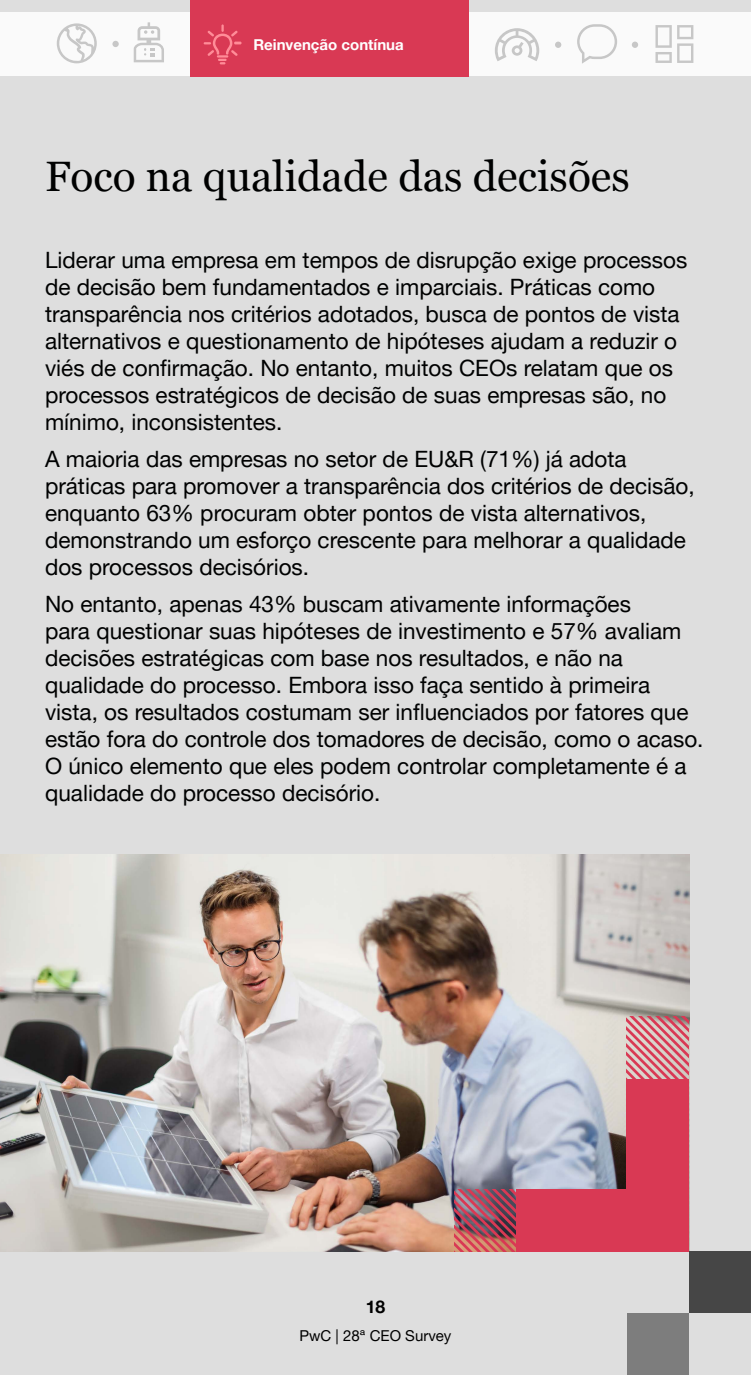
<style>
.page{position:relative;width:751px;height:1375px;background:#fff}
.page>*{position:absolute;margin:0;border:0;box-sizing:border-box;transform-origin:0 0}
.t1{font:42.5px "Georgia";color:#000101}
.t2{font:22.5px/27px "Helvetica Neue LT Pro";color:#000101}
.t3{font:700 17.5px "Helvetica Neue LT Pro";color:#000}
.t4{font:700 15px "Helvetica Neue LT Pro";color:#fff}
.t5{font:15px "Helvetica Neue LT Pro";color:#000}
</style>
<div class="page">
<div style="left:0;top:0;width:750px;height:1375px;background:#dedede"></div>
<img style="left:0;top:854px;width:688px;height:397px">
<div style="left:516px;top:1189px;width:172px;height:62px;background:#d93954"></div>
<div style="left:626px;top:1079px;width:62px;height:172px;background:#d93954"></div>
<svg style="left:454px;top:1189px;width:62px;height:62px;background:#a2535f"></svg>
<svg style="left:626px;top:1017px;width:62px;height:62px;background:#d58b93"></svg>
<div style="left:688px;top:1251px;width:62px;height:62px;background:#464646"></div>
<div style="left:626px;top:1313px;width:62px;height:62px;background:#7d7d7d"></div>
<div style="left:0;top:13px;width:750px;height:63px;background:#fafafa"></div>
<div style="left:190px;top:0;width:278px;height:76px;background:#d93954"></div>
<svg style="left:203px;top:24px;width:38px;height:40px"></svg>
<div style="left:112px;top:41px;width:7px;height:6px;background:#c7c7c7;border-radius:50%"></div>
<svg style="left:57px;top:23px;width:40px;height:40px"></svg>
<svg style="left:134px;top:22px;width:30px;height:40px"></svg>
<svg style="left:655px;top:25px;width:38px;height:38px"></svg>
<div style="left:554px;top:42px;width:7px;height:6px;background:#c7c7c7;border-radius:50%"></div>
<svg style="left:632px;top:42px;width:5px;height:6px"></svg>
<svg style="left:495px;top:28px;width:44px;height:33px"></svg>
<svg style="left:577px;top:24px;width:39px;height:40px"></svg>
<p class="t4" style="left:253px;top:35px;width:152px">Reinvenção contínua</p>
<h1 class="t1" style="left:45px;top:145px;width:586px">Foco na qualidade das decisões</h1>
<p class="t2" style="left:45px;top:246px;width:643px">Liderar uma empresa em tempos de disrupção exige processos de decisão bem fundamentados e imparciais. Práticas como transparência nos critérios adotados, busca de pontos de vista alternativos e questionamento de hipóteses ajudam a reduzir o viés de confirmação. No entanto, muitos CEOs relatam que os processos estratégicos de decisão de suas empresas são, no mínimo, inconsistentes.</p>
<p class="t2" style="left:45px;top:445px;width:650px">A maioria das empresas no setor de EU&amp;R (71%) já adota práticas para promover a transparência dos critérios de decisão, enquanto 63% procuram obter pontos de vista alternativos, demonstrando um esforço crescente para melhorar a qualidade dos processos decisórios.</p>
<p class="t2" style="left:45px;top:590px;width:659px">No entanto, apenas 43% buscam ativamente informações<br>para questionar suas hipóteses de investimento e 57% avaliam decisões estratégicas com base nos resultados, e não na qualidade do processo. Embora isso faça sentido à primeira vista, os resultados costumam ser influenciados por fatores que estão fora do controle dos tomadores de decisão, como o acaso.<br>O único elemento que eles podem controlar completamente é a qualidade do processo decisório.</p>
<p class="t3" style="left:365px;top:1296px;width:21px">18</p>
<p class="t5" style="left:299px;top:1326px;width:153px">PwC | 28ª CEO Survey</p>
</div>
